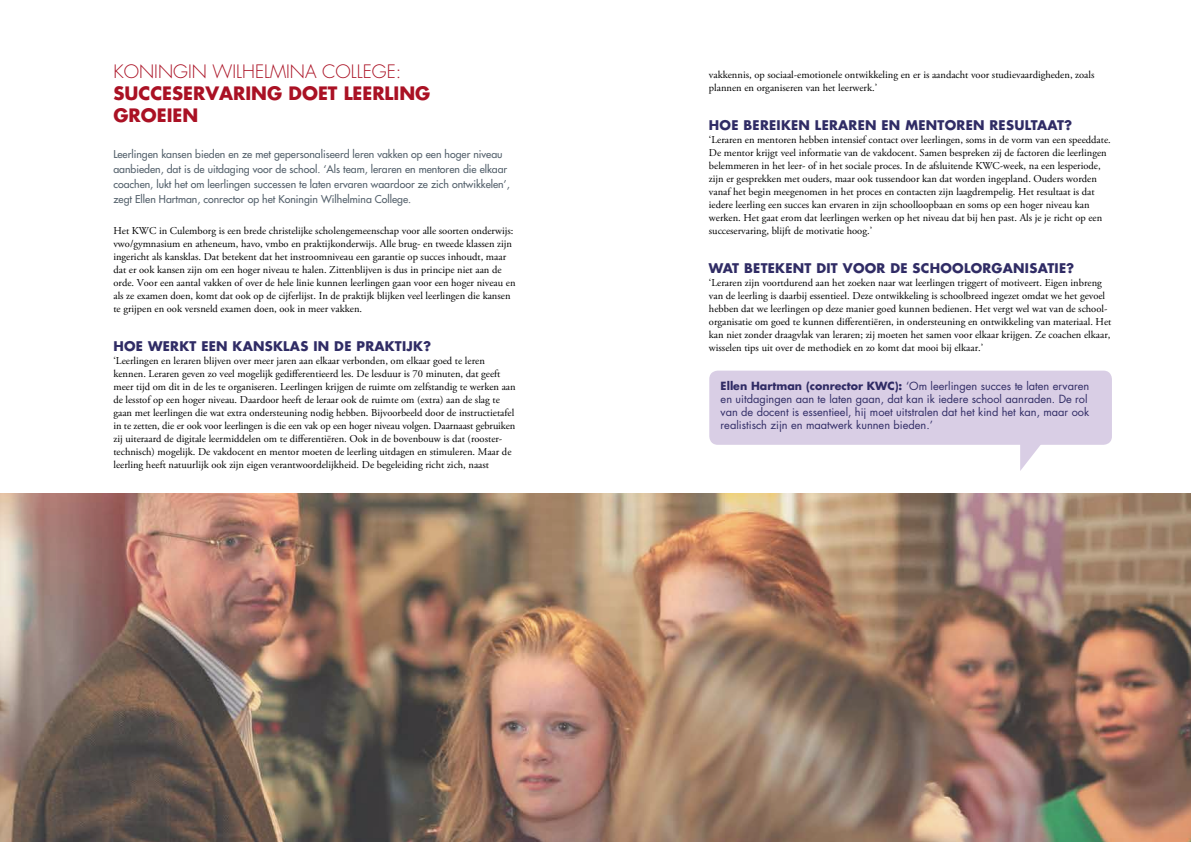
<style>
.page{position:relative;width:1191px;height:842px;background:#fff}
.page>*{position:absolute;margin:0;border:0;box-sizing:border-box;transform-origin:0 0}
.t1{font:700 18px/22px "Futura Std";color:#aa1124}
.t2{font:300 18px "Futura Std";color:#aa1124}
.t3{font:700 13px "Futura Std";letter-spacing:.02em;color:#302c65}
.t4{font:11px/13px "Futura Std";color:#302c65}
.t5{font:10.5px/13px "Adobe Garamond Pro";color:#000}
.t6{font:500 10.5px/15px "Futura Std";color:#54616c}
.s1{font-weight:700}
</style>
<div class="page">
<svg style="left:1020px;top:445px;width:20px;height:26px"></svg>
<div style="left:709px;top:371px;width:403px;height:74px;background:#d9cee5;border-radius:9px"></div>
<img style="left:0;top:493px;width:1191px;height:349px">
<h1 class="t2" style="left:113px;top:61px;width:289px">KONINGIN WILHELMINA COLLEGE:</h1>
<h1 class="t1" style="left:113px;top:82px;width:318px">SUCCESERVARING DOET LEERLING<br>GROEIEN</h1>
<p class="t6" style="left:113px;top:147px;width:398px">Leerlingen kansen bieden en ze met gepersonaliseerd leren vakken op een hoger niveau aanbieden, dat is de uitdaging voor de school. ‘Als team, leraren en mentoren die elkaar coachen, lukt het om leerlingen successen te laten ervaren waardoor ze zich ontwikkelen’, zegt Ellen Hartman, conrector op het Koningin Wilhelmina College.</p>
<p class="t5" style="left:113px;top:225px;width:403px">Het KWC in Culemborg is een brede christelijke scholengemeenschap voor alle soorten onderwijs: vwo/gymnasium en atheneum, havo, vmbo en praktijkonderwijs. Alle brug- en tweede klassen zijn ingericht als kansklas. Dat betekent dat het instroomniveau een garantie op succes inhoudt, maar dat er ook kansen zijn om een hoger niveau te halen. Zittenblijven is dus in principe niet aan de orde. Voor een aantal vakken of over de hele linie kunnen leerlingen gaan voor een hoger niveau en als ze examen doen, komt dat ook op de cijferlijst. In de praktijk blijken veel leerlingen die kansen te grijpen en ook versneld examen doen, ook in meer vakken.</p>
<p class="t3" style="left:113px;top:337px;width:319px">HOE WERKT EEN KANSKLAS IN DE PRAKTIJK?</p>
<p class="t5" style="left:113px;top:355px;width:404px">‘Leerlingen en leraren blijven over meer jaren aan elkaar verbonden, om elkaar goed te leren kennen. Leraren geven zo veel mogelijk gedifferentieerd les. De lesduur is 70 minuten, dat geeft meer tijd om dit in de les te organiseren. Leerlingen krijgen de ruimte om zelfstandig te werken aan de lesstof op een hoger niveau. Daardoor heeft de leraar ook de ruimte om (extra) aan de slag te gaan met leerlingen die wat extra ondersteuning nodig hebben. Bijvoorbeeld door de instructietafel in te zetten, die er ook voor leerlingen is die een vak op een hoger niveau volgen. Daarnaast gebruiken zij uiteraard de digitale leermiddelen om te differentiëren. Ook in de bovenbouw is dat (rooster&shy;technisch) mogelijk. De vakdocent en mentor moeten de leerling uitdagen en stimuleren. Maar de leerling heeft natuurlijk ook zijn eigen verantwoordelijkheid. De begeleiding richt zich, naast</p>
<p class="t5" style="left:709px;top:69px;width:387px">vakkennis, op sociaal-emotionele ontwikkeling en er is aandacht voor studievaardigheden, zoals plannen en organiseren van het leerwerk.’</p>
<p class="t3" style="left:709px;top:116px;width:365px">HOE BEREIKEN LERAREN EN MENTOREN RESULTAAT?</p>
<p class="t5" style="left:709px;top:134px;width:403px">‘Leraren en mentoren hebben intensief contact over leerlingen, soms in de vorm van een speeddate.<br>De mentor krijgt veel informatie van de vakdocent. Samen bespreken zij de factoren die leerlingen belemmeren in het leer- of in het sociale proces. In de afsluitende KWC-week, na een lesperiode, zijn er gesprekken met ouders, maar ook tussendoor kan dat worden ingepland. Ouders worden vanaf het begin meegenomen in het proces en contacten zijn laagdrempelig. Het resultaat is dat iedere leerling een succes kan ervaren in zijn schoolloopbaan en soms op een hoger niveau kan werken. Het gaat erom dat leerlingen werken op het niveau dat bij hen past. Als je je richt op een succeservaring, blijft de motivatie hoog.’</p>
<p class="t3" style="left:709px;top:259px;width:367px">WAT BETEKENT DIT VOOR DE SCHOOLORGANISATIE?</p>
<p class="t5" style="left:709px;top:277px;width:404px">‘Leraren zijn voortdurend aan het zoeken naar wat leerlingen triggert of motiveert. Eigen inbreng van de leerling is daarbij essentieel. Deze ontwikkeling is schoolbreed ingezet omdat we het gevoel hebben dat we leerlingen op deze manier goed kunnen bedienen. Het vergt wel wat van de school&shy;organisatie om goed te kunnen differentiëren, in ondersteuning en ontwikkeling van materiaal. Het kan niet zonder draagvlak van leraren; zij moeten het samen voor elkaar krijgen. Ze coachen elkaar, wisselen tips uit over de methodiek en zo komt dat mooi bij elkaar.’</p>
<p class="t4" style="left:720px;top:380px;width:370px"><span class="s1">Ellen Hartman (conrector KWC):</span> ‘Om leerlingen succes te laten ervaren en uitdagingen aan te laten gaan, dat kan ik iedere school aanraden. De rol van de docent is essentieel, hij moet uitstralen dat het kind het kan, maar ook realistisch zijn en maatwerk kunnen bieden.’</p>
</div>
